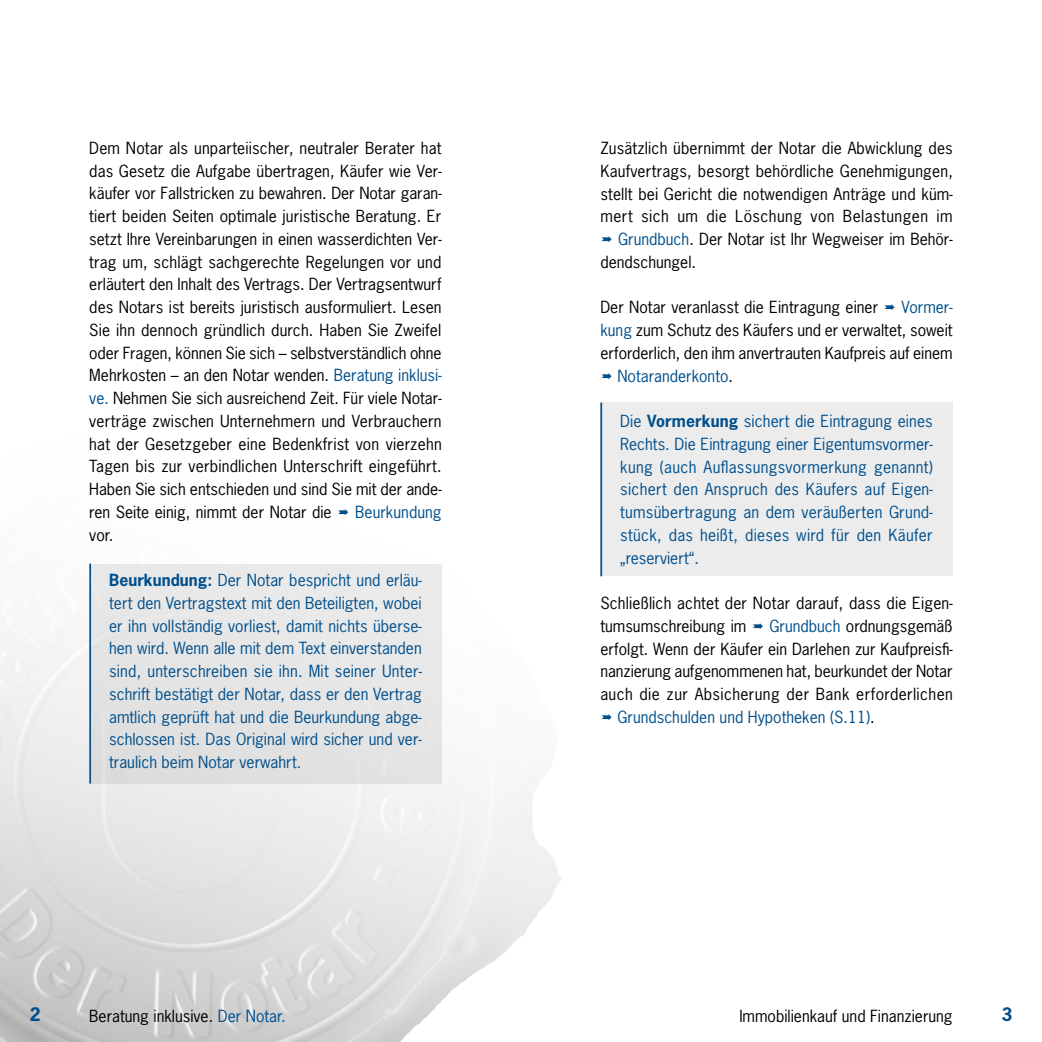
<style>
.page{position:relative;width:1042px;height:1042px;background:#fff}
.page>*{position:absolute;margin:0;border:0;box-sizing:border-box;transform-origin:0 0}
.t1{font:700 17.5px "News Gothic Std";color:#004f8b}
.t2{font:15.75px/22.8px "News Gothic Std";color:#000}
.t3{font:15.75px/22.8px "News Gothic Std";color:#004f8b;text-align:justify}
.t4{font:15.75px "News Gothic Std";letter-spacing:.025em;color:#000}
.t5{font:15.75px "News Gothic Std";letter-spacing:.03em;color:#000}
.s1{color:#004f8b}
.s2{font-weight:700}
.s3{color:#000}
</style>
<div class="page">
<div style="left:90px;top:563px;width:351px;height:220px;background:#ececed"></div>
<div style="left:601px;top:402px;width:351px;height:174px;background:#ececed"></div>
<hr style="left:600px;top:402px;width:2px;height:174px;background:#004f8b">
<img style="left:0;top:563px;width:397px;height:479px">
<p class="t2" style="left:89px;top:136px;width:354px;text-align:justify">Dem Notar als unparteiischer, neutraler Berater hat das Gesetz die Aufgabe übertragen, Käufer wie Ver&shy;käufer vor Fallstricken zu bewahren. Der Notar garan&shy;tiert beiden Seiten optimale juristische Beratung. Er setzt Ihre Vereinbarungen in einen wasserdichten Ver&shy;trag um, schlägt sachgerechte Regelungen vor und erläutert den Inhalt des Vertrags. Der Vertragsentwurf des Notars ist bereits juristisch ausformuliert. Lesen Sie ihn dennoch gründlich durch. Haben Sie Zweifel oder Fragen, können Sie sich – selbstverständlich ohne Mehrkosten – an den Notar wenden. <span class="s1">Beratung inklusi&shy;ve.</span> Nehmen Sie sich ausreichend Zeit. Für viele Notar&shy;verträge zwischen Unternehmern und Verbrauchern hat der Gesetzgeber eine Bedenkfrist von vierzehn Tagen bis zur verbindlichen Unterschrift eingeführt.<br>Haben Sie sich entschieden und sind Sie mit der ande&shy;ren Seite einig, nimmt der Notar die</p>
<p class="t3" style="left:355px;top:500px;width:88px">Beurkundung</p>
<p class="t2" style="left:89px;top:523px;width:26px">vor.</p>
<p class="t3" style="left:109px;top:569px;width:314px"><span class="s2">Beurkundung:</span> Der Notar bespricht und erläu&shy;tert den Vertragstext mit den Beteiligten, wobei er ihn vollständig vorliest, damit nichts überse&shy;hen wird. Wenn alle mit dem Text einverstanden sind, unterschreiben sie ihn. Mit seiner Unter&shy;schrift bestätigt der Notar, dass er den Vertrag amtlich geprüft hat und die Beurkundung abge&shy;schlossen ist. Das Original wird sicher und ver&shy;traulich beim Notar verwahrt.</p>
<p class="t2" style="left:600px;top:137px;width:354px">Zusätzlich übernimmt der Notar die Abwicklung des</p>
<p class="t2" style="left:600px;top:159px;width:354px">Kaufvertrags, besorgt behördliche Genehmigungen,</p>
<p class="t2" style="left:600px;top:182px;width:354px">stellt bei Gericht die notwendigen Anträge und küm-</p>
<p class="t5" style="left:600px;top:206px;width:354px">mert sich um die Löschung von Belastungen im</p>
<p class="t2" style="left:618px;top:228px;width:336px"><span class="s1">Grundbuch</span>. Der Notar ist Ihr Wegweiser im Behör-</p>
<p class="t2" style="left:600px;top:250px;width:97px">dendschungel.</p>
<p class="t2" style="left:600px;top:296px;width:279px">Der Notar veranlasst die Eintragung einer</p>
<p class="t3" style="left:901px;top:296px;width:53px">Vormer-</p>
<p class="t2" style="left:600px;top:319px;width:354px"><span class="s1">kung</span> zum Schutz des Käufers und er verwaltet, soweit</p>
<p class="t2" style="left:600px;top:341px;width:354px">erforderlich, den ihm anvertrauten Kaufpreis auf einem</p>
<p class="t3" style="left:617px;top:364px;width:117px">Notaranderkonto<span class="s3">.</span></p>
<p class="t3" style="left:620px;top:410px;width:314px">Die <span class="s2">Vormerkung</span> sichert die Eintragung eines Rechts. Die Eintragung einer Eigentumsvormer&shy;kung (auch Auflassungsvormerkung genannt) sichert den Anspruch des Käufers auf Eigen&shy;tumsübertragung an dem veräußerten Grund&shy;stück, das heißt, dieses wird für den Käufer „reserviert“.</p>
<p class="t2" style="left:600px;top:591px;width:354px">Schließlich achtet der Notar darauf, dass die Eigen&shy;tumsumschreibung im</p>
<p class="t2" style="left:769px;top:614px;width:185px"><span class="s1">Grundbuch</span> ordnungsgemäß</p>
<p class="t2" style="left:600px;top:637px;width:354px">erfolgt. Wenn der Käufer ein Darlehen zur Kaufpreisfi-</p>
<p class="t2" style="left:600px;top:660px;width:354px">nanzierung aufgenommenen hat, beurkundet der Notar</p>
<p class="t4" style="left:600px;top:684px;width:354px">auch die zur Absicherung der Bank erforderlichen</p>
<p class="t3" style="left:617px;top:705px;width:259px">Grundschulden und Hypotheken (S.11)<span class="s3">.</span></p>
<p class="t1" style="left:30px;top:1002px;width:12px">2</p>
<p class="t2" style="left:89px;top:1004px;width:198px">Beratung inklusive. <span class="s1">Der Notar.</span></p>
<p class="t2" style="left:739px;top:1004px;width:215px">Immobilienkauf und Finanzierung</p>
<p class="t1" style="left:1001px;top:1002px;width:12px">3</p>
</div>
